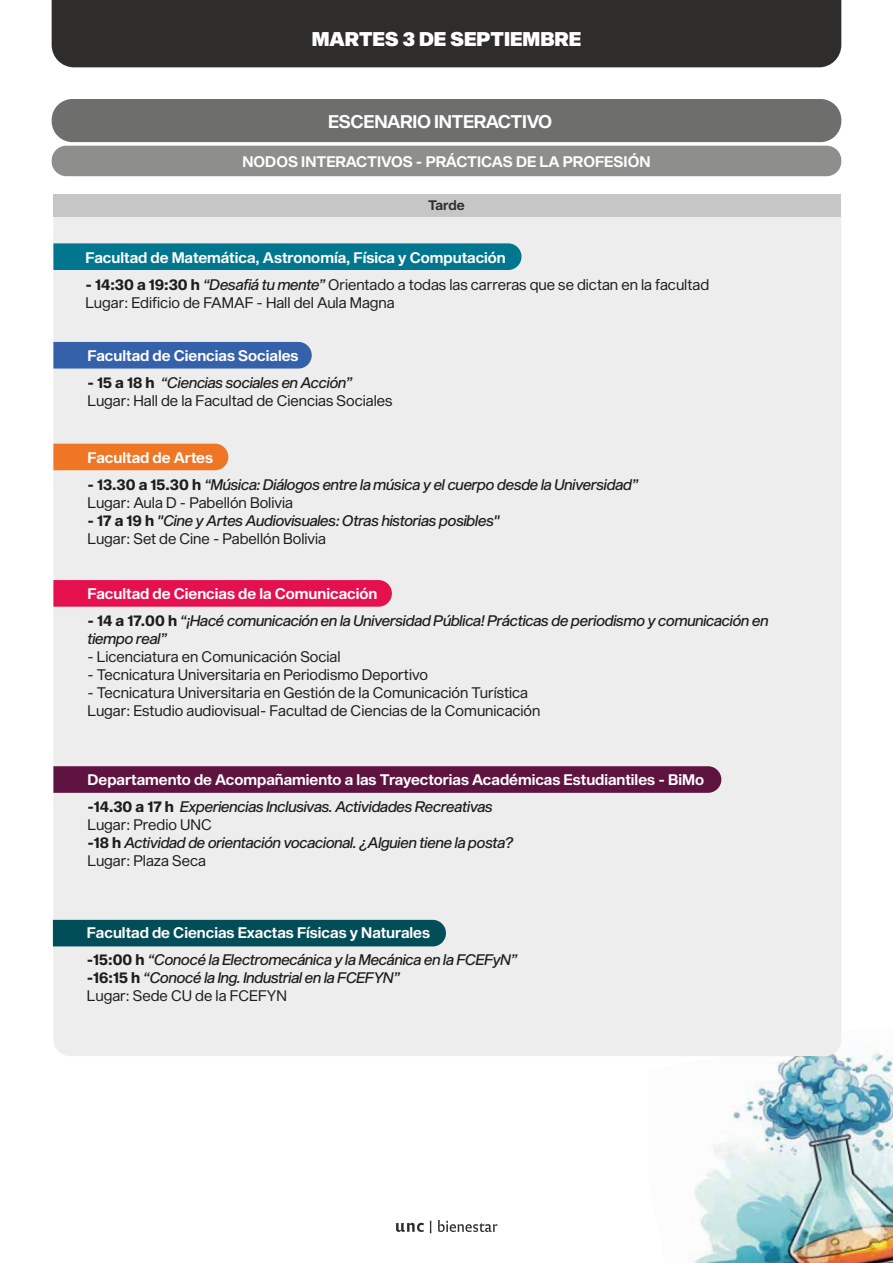
<style>
.page{position:relative;width:893px;height:1263px;background:#fff}
.page>*{position:absolute;margin:0;border:0;box-sizing:border-box;transform-origin:0 0}
.t1{font:19.5px "Sequel Sans Black Head";color:#fff}
.t2{font:18px "Sequel Sans Semi Bold Head";letter-spacing:-.02em;color:#fff}
.t3{font:15px/18px "Sequel Sans Book Head";color:#1d1d1b}
.t4{font:15px/18px "Sequel Sans Oblique Disp";color:#1d1d1b}
.t5{font:15px "Sequel Sans Semi Bold Head";color:#fff}
.t6{font:13.5px "Sequel Sans Semi Bold Head";letter-spacing:-.005em;color:#2e2d2c}
.s1{font-family:"Sequel Sans Bold Head"}
.s2{font-family:"Sequel Sans Oblique Disp"}
</style>
<div class="page">
<img style="left:691px;top:1043px;width:202px;height:220px">
<svg style="left:396px;top:1223px;width:28px;height:9px"></svg>
<svg style="left:430px;top:1221px;width:1px;height:12px"></svg>
<svg style="left:438px;top:1220px;width:59px;height:12px"></svg>
<div style="left:53px;top:216px;width:788px;height:840px;background:#ededed"></div>
<div style="left:53px;top:194px;width:788px;height:22px;background:#c6c6c6"></div>
<div style="left:53px;top:243px;width:468px;height:27px;background:#00778f"></div>
<div style="left:52px;top:0;width:789px;height:67px;background:#2e2d2c"></div>
<div style="left:52px;top:99px;width:789px;height:43px;background:#6e6e6d;border-radius:21px"></div>
<div style="left:52px;top:146px;width:789px;height:30px;background:#8e8e8d;border-radius:15px"></div>
<div style="left:53px;top:342px;width:259px;height:26px;background:#3560aa"></div>
<div style="left:53px;top:444px;width:175px;height:26px;background:#ee7624"></div>
<svg style="left:53px;top:580px;width:339px;height:27px;background:#e51551"></svg>
<svg style="left:53px;top:766px;width:668px;height:27px;background:#611743"></svg>
<div style="left:53px;top:920px;width:393px;height:26px;background:#024e58"></div>
<h1 class="t1" style="left:312px;top:25px;width:271px">MARTES 3 DE SEPTIEMBRE</h1>
<p class="t2" style="left:328px;top:109px;width:226px">ESCENARIO INTERACTIVO</p>
<p class="t5" style="left:243px;top:151px;width:409px">NODOS INTERACTIVOS - PRÁCTICAS DE LA PROFESIÓN</p>
<p class="t6" style="left:428px;top:195px;width:38px">Tarde</p>
<p class="t5" style="left:85px;top:247px;width:422px">Facultad de Matemática, Astronomía, Física y Computación</p>
<p class="t3" style="left:85px;top:276px;width:625px"><span class="s1">- 14:30 a 19:30 h</span> <span class="s2">“Desafiá tu mente”</span> Orientado a todas las carreras que se dictan en la facultad<br>Lugar: Edificio de FAMAF - Hall del Aula Magna</p>
<p class="t5" style="left:87px;top:345px;width:213px">Facultad de Ciencias Sociales</p>
<p class="t4" style="left:87px;top:374px;width:266px"><span class="s1">- 15 a 18 h</span> “Ciencias sociales en Acción”</p>
<p class="t3" style="left:87px;top:392px;width:307px">Lugar: Hall de la Facultad de Ciencias Sociales</p>
<p class="t5" style="left:87px;top:446px;width:127px">Facultad de Artes</p>
<p class="t4" style="left:87px;top:476px;width:552px"><span class="s1">- 13.30 a 15.30 h</span> “Música: Diálogos entre la música y el cuerpo desde la Universidad”</p>
<p class="t3" style="left:87px;top:494px;width:207px">Lugar: Aula D - Pabellón Bolivia</p>
<p class="t4" style="left:87px;top:512px;width:414px"><span class="s1">- 17 a 19 h</span> "Cine y Artes Audiovisuales: Otras historias posibles"</p>
<p class="t3" style="left:87px;top:530px;width:240px">Lugar: Set de Cine - Pabellón Bolivia</p>
<p class="t5" style="left:87px;top:583px;width:291px">Facultad de Ciencias de la Comunicación</p>
<p class="t4" style="left:87px;top:612px;width:682px"><span class="s1">- 14 a 17.00 h</span> “¡Hacé comunicación en la Universidad Pública! Prácticas de periodismo y comunicación en tiempo real”</p>
<p class="t3" style="left:87px;top:648px;width:255px">- Licenciatura en Comunicación Social</p>
<p class="t3" style="left:87px;top:666px;width:342px">- Tecnicatura Universitaria en Periodismo Deportivo</p>
<p class="t3" style="left:87px;top:684px;width:455px">- Tecnicatura Universitaria en Gestión de la Comunicación Turística<br>Lugar: Estudio audiovisual- Facultad de Ciencias de la Comunicación</p>
<p class="t5" style="left:87px;top:769px;width:618px">Departamento de Acompañamiento a las Trayectorias Académicas Estudiantiles - BiMo</p>
<p class="t4" style="left:87px;top:798px;width:407px"><span class="s1">-14.30 a 17 h</span> Experiencias Inclusivas. Actividades Recreativas</p>
<p class="t3" style="left:87px;top:816px;width:126px">Lugar: Predio UNC</p>
<p class="t4" style="left:87px;top:834px;width:427px"><span class="s1">-18 h</span> Actividad de orientación vocacional. ¿Alguien tiene la posta?</p>
<p class="t3" style="left:87px;top:852px;width:120px">Lugar: Plaza Seca</p>
<p class="t5" style="left:87px;top:922px;width:345px">Facultad de Ciencias Exactas Físicas y Naturales</p>
<p class="t4" style="left:87px;top:951px;width:432px"><span class="s1">-15:00 h</span> “Conocé la Electromecánica y la Mecánica en la FCEFyN” <span class="s1">-16:15 h</span> “Conocé la Ing. Industrial en la FCEFYN”</p>
<p class="t3" style="left:87px;top:987px;width:201px">Lugar: Sede CU de la FCEFYN</p>
</div>
